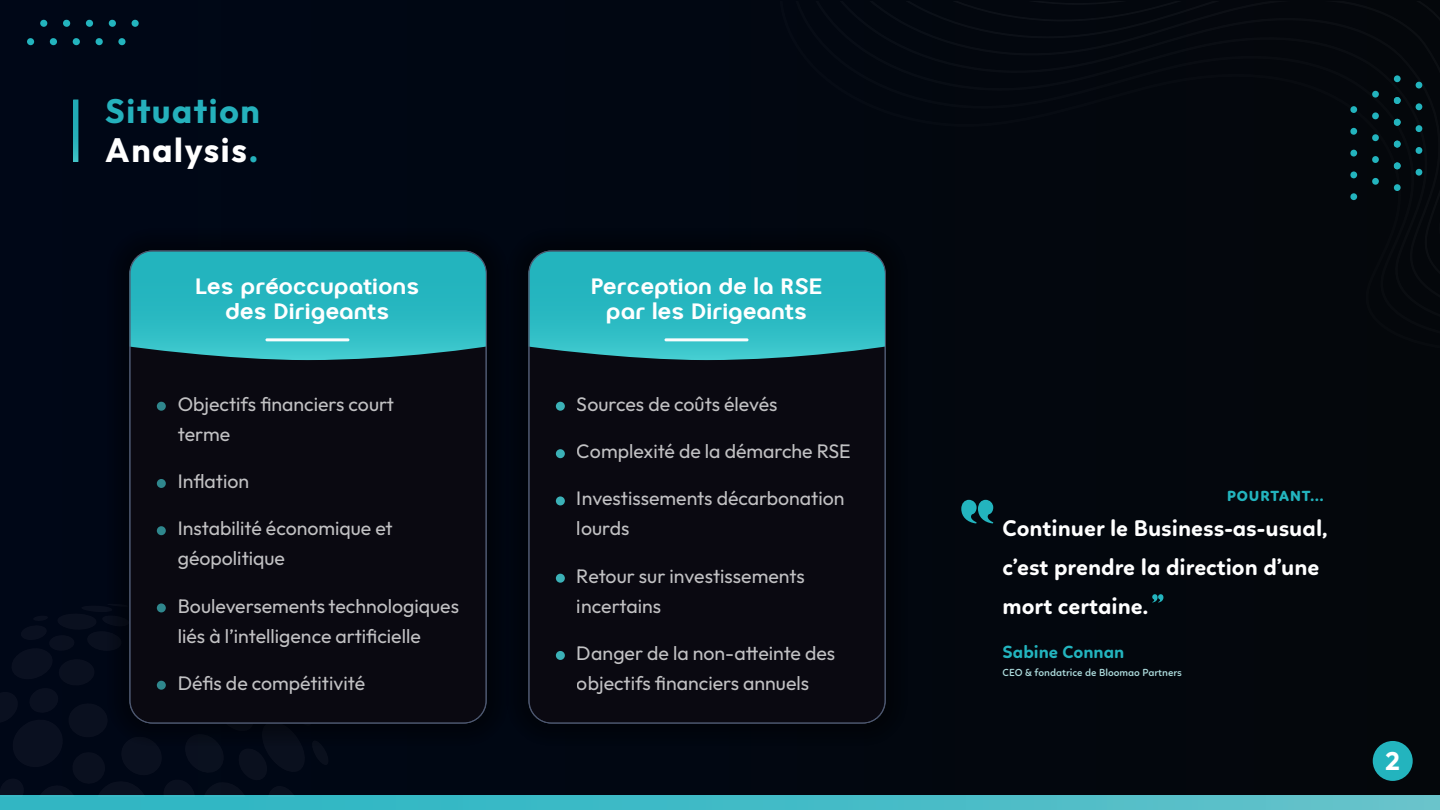
<style>
.page{position:relative;width:1440px;height:810px;background:#03070e}
.page>*{position:absolute;margin:0;border:0;box-sizing:border-box;transform-origin:0 0}
.t1{font:700 33.75px/38.2px "Outfit";letter-spacing:.05em;color:#25b1bc}
.t2{font:700 25.35px "Outfit";color:#fff}
.t3{font:700 23.25px/39px "Linotte";color:#fff}
.t4{font:700 21.75px/25.5px "Gucina";letter-spacing:.03em;color:#fff;text-align:center}
.t5{font:19.5px/30px "Outfit";color:#fff}
.t6{font:700 18px "Linotte";color:#23b4be}
.t7{font:800 15px "Linotte";letter-spacing:.06em;color:#23b4be}
.t8{font:600 10.5px "Linotte";color:#addcdd}
.s1{color:#fff}
</style>
<div class="page">
<svg style="left:0;top:796px;width:1440px;height:14px;background:#44bbc6"></svg>
<div style="left:40px;top:20px;width:7px;height:7px;background:#23b4be;border-radius:4px"></div>
<svg style="left:63px;top:20px;width:53px;height:7px"></svg>
<div style="left:132px;top:20px;width:7px;height:7px;background:#23b4be;border-radius:4px"></div>
<div style="left:27px;top:38px;width:7px;height:7px;background:#23b4be;border-radius:50%"></div>
<svg style="left:50px;top:38px;width:53px;height:7px"></svg>
<div style="left:118px;top:38px;width:8px;height:7px;background:#23b4be;border-radius:4px"></div>
<div style="left:1394px;top:184px;width:7px;height:7px;background:#23b4be;border-radius:3px"></div>
<div style="left:1416px;top:169px;width:6px;height:7px;background:#23b4be;border-radius:3px"></div>
<svg style="left:1416px;top:103px;width:6px;height:51px"></svg>
<div style="left:1416px;top:82px;width:6px;height:7px;background:#23b4be;border-radius:50%"></div>
<svg style="left:1394px;top:97px;width:7px;height:72px"></svg>
<div style="left:1394px;top:75px;width:7px;height:7px;background:#23b4be;border-radius:50%"></div>
<div style="left:1350px;top:193px;width:7px;height:7px;background:#23b4be;border-radius:3px"></div>
<svg style="left:1350px;top:128px;width:7px;height:50px"></svg>
<div style="left:1350px;top:106px;width:7px;height:7px;background:#23b4be;border-radius:3px"></div>
<div style="left:1372px;top:178px;width:7px;height:7px;background:#23b4be;border-radius:3px"></div>
<svg style="left:1372px;top:112px;width:7px;height:51px"></svg>
<div style="left:1372px;top:91px;width:7px;height:7px;background:#23b4be;border-radius:50%"></div>
<svg style="left:75px;top:102px;width:1px;height:58px"></svg>
<img style="left:265px;top:746px;width:40px;height:26px">
<img style="left:313px;top:746px;width:15px;height:19px">
<img style="left:198px;top:782px;width:56px;height:15px">
<img style="left:263px;top:786px;width:38px;height:11px">
<img style="left:185px;top:746px;width:38px;height:27px">
<img style="left:234px;top:748px;width:36px;height:36px">
<img style="left:89px;top:781px;width:66px;height:16px">
<img style="left:121px;top:746px;width:41px;height:29px">
<img style="left:159px;top:780px;width:39px;height:17px">
<img style="left:13px;top:720px;width:50px;height:47px">
<img style="left:32px;top:785px;width:50px;height:12px">
<img style="left:69px;top:704px;width:38px;height:33px">
<img style="left:0;top:779px;width:26px;height:18px">
<img style="left:69px;top:752px;width:40px;height:36px">
<img style="left:12px;top:648px;width:41px;height:31px">
<img style="left:0;top:692px;width:21px;height:36px">
<img style="left:59px;top:659px;width:35px;height:26px">
<img style="left:29px;top:688px;width:29px;height:25px">
<img style="left:58px;top:614px;width:38px;height:16px">
<img style="left:21px;top:625px;width:26px;height:15px">
<img style="left:82px;top:629px;width:25px;height:22px">
<img style="left:33px;top:616px;width:15px;height:5px">
<img style="left:46px;top:634px;width:28px;height:18px">
<img style="left:82px;top:606px;width:25px;height:6px">
<img style="left:102px;top:616px;width:5px;height:7px">
<div style="left:130px;top:251px;width:356px;height:472px;background:#0a0911;border-radius:22px"></div>
<svg style="left:130px;top:251px;width:355px;height:109px;background:#28b0b8"></svg>
<svg style="left:157px;top:402px;width:9px;height:9px"></svg>
<svg style="left:157px;top:479px;width:9px;height:9px"></svg>
<svg style="left:157px;top:526px;width:9px;height:9px"></svg>
<svg style="left:157px;top:603px;width:9px;height:9px"></svg>
<svg style="left:157px;top:681px;width:9px;height:9px"></svg>
<hr style="left:265px;top:338px;width:84px;height:3px;background:#fff;border-radius:2px">
<div style="left:529px;top:251px;width:356px;height:472px;background:#0a0911;border-radius:22px"></div>
<svg style="left:529px;top:251px;width:355px;height:109px;background:#28b0b8"></svg>
<div style="left:556px;top:402px;width:9px;height:9px;background:#3db7bd;border-radius:50%"></div>
<div style="left:556px;top:449px;width:9px;height:9px;background:#3db7bd;border-radius:50%"></div>
<div style="left:556px;top:496px;width:9px;height:9px;background:#3db7bd;border-radius:50%"></div>
<div style="left:556px;top:574px;width:9px;height:9px;background:#3db7bd;border-radius:50%"></div>
<div style="left:556px;top:651px;width:9px;height:9px;background:#3db7bd;border-radius:50%"></div>
<hr style="left:664px;top:338px;width:84px;height:3px;background:#fff;border-radius:2px">
<svg style="left:961px;top:500px;width:32px;height:23px"></svg>
<svg style="left:1152px;top:594px;width:11px;height:9px"></svg>
<div style="left:1373px;top:741px;width:40px;height:40px;background:#23b4be;border-radius:50%"></div>
<h1 class="t1" style="left:105px;top:94px;width:156px">Situation<br><span class="s1">Analysis</span>.</h1>
<p class="t4" style="left:196px;top:273px;width:225px">Les préoccupations des Dirigeants</p>
<p class="t5" style="left:178px;top:389px;width:218px">Objectifs financiers court terme</p>
<p class="t5" style="left:178px;top:467px;width:73px">Inflation</p>
<p class="t5" style="left:178px;top:514px;width:216px">Instabilité économique et géopolitique</p>
<p class="t5" style="left:178px;top:591px;width:283px">Bouleversements technologiques liés à l’intelligence artificielle</p>
<p class="t5" style="left:178px;top:668px;width:189px">Défis de compétitivité</p>
<p class="t4" style="left:591px;top:273px;width:232px">Perception de la RSE par les Dirigeants</p>
<p class="t5" style="left:577px;top:389px;width:202px">Sources de coûts élevés</p>
<p class="t5" style="left:577px;top:437px;width:275px">Complexité de la démarche RSE</p>
<p class="t5" style="left:577px;top:484px;width:269px">Investissements décarbonation lourds</p>
<p class="t5" style="left:577px;top:561px;width:229px">Retour sur investissements incertains</p>
<p class="t5" style="left:577px;top:638px;width:260px">Danger de la non-atteinte des objectifs financiers annuels</p>
<p class="t7" style="left:1227px;top:487px;width:98px">POURTANT...</p>
<p class="t3" style="left:1003px;top:508px;width:327px">Continuer le Business-as-usual, c’est prendre la direction d’une mort certaine.</p>
<p class="t6" style="left:1003px;top:641px;width:123px">Sabine Connan</p>
<p class="t8" style="left:1003px;top:667px;width:181px">CEO &amp; fondatrice de Bloomao Partners</p>
<p class="t2" style="left:1385px;top:745px;width:16px">2</p>
</div>
